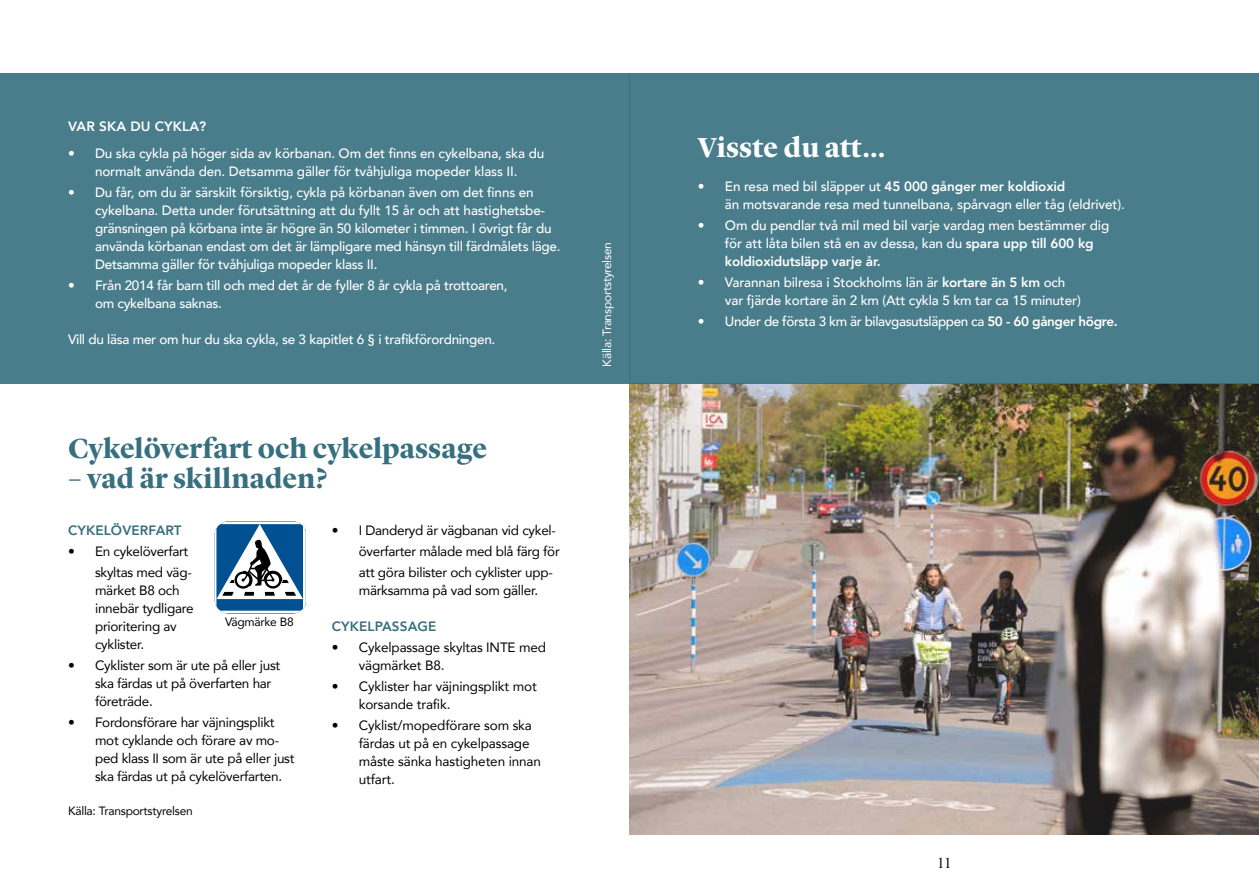
<style>
.page{position:relative;width:1259px;height:893px;background:#fff}
.page>*{position:absolute;margin:0;border:0;box-sizing:border-box;transform-origin:0 0}
.t1{font:700 28.5px "Lyon Display";letter-spacing:.005em;color:#366f7e}
.t2{font:700 28.5px "Lyon Display";letter-spacing:.01em;color:#fff}
.t3{font:15px "Times New Roman";color:#000}
.t4{font:500 13.5px/18px "Avenir";letter-spacing:-.01em;color:#fff}
.t5{font:13.5px/18px "Avenir";letter-spacing:-.02em;color:#000}
.t6{font:500 13.5px "Avenir";letter-spacing:-.03em;color:#fff}
.t7{font:800 13.5px "Avenir";letter-spacing:.01em;color:#366f7e}
.t8{font:800 13.5px "Avenir";letter-spacing:.01em;color:#fff}
.t9{font:12px "Avenir";letter-spacing:-.02em;color:#000}
.t10{font:12px "Avenir";letter-spacing:-.02em;color:#fff}
.s1{font-weight:800}
</style>
<div class="page">
<img style="left:630px;top:383px;width:629px;height:451px">
<div style="left:0;top:73px;width:629px;height:310px;background:#4a7d8b"></div>
<div style="left:629px;top:73px;width:630px;height:310px;background:#4a7d8b"></div>
<svg style="left:214px;top:521px;width:92px;height:92px"></svg>
<p class="t8" style="left:68px;top:115px;width:140px">VAR SKA DU CYKLA?</p>
<p class="t4" style="left:68px;top:144px;width:478px;text-align:center">• Du ska cykla på höger sida av körbanan. Om det finns en cykelbana, ska du normalt använda den. Detsamma gäller för tvåhjuliga mopeder klass II.</p>
<p class="t4" style="left:95px;top:183px;width:467px;text-indent:-27px">• Du får, om du är särskilt försiktig, cykla på körbanan även om det finns en cykelbana. Detta under förutsättning att du fyllt 15 år och att hastighetsbe&shy;gränsningen på körbana inte är högre än 50 kilometer i timmen. I övrigt får du använda körbanan endast om det är lämpligare med hänsyn till färdmålets läge.<br>Detsamma gäller för tvåhjuliga mopeder klass II.</p>
<p class="t4" style="left:95px;top:276px;width:414px;text-indent:-27px">• Från 2014 får barn till och med det år de fyller 8 år cykla på trottoaren, om cykelbana saknas.</p>
<p class="t4" style="left:68px;top:330px;width:429px">Vill du läsa mer om hur du ska cykla, se 3 kapitlet 6 § i trafikförordningen.</p>
<h1 class="t1" style="left:68px;top:427px;width:421px">Cykelöverfart och cykelpassage</h1>
<h1 class="t1" style="left:68px;top:457px;width:261px">– vad är skillnaden?</h1>
<p class="t7" style="left:68px;top:520px;width:115px">CYKELÖVERFART</p>
<p class="t5" style="left:68px;top:541px;width:125px;line-height:21px;text-align:right">• En cykelöverfart skyltas med väg-</p>
<p class="t5" style="left:95px;top:581px;width:100px">märket B8 och innebär tydligare prioritering av cyklister.</p>
<p class="t5" style="left:95px;top:656px;width:187px;text-indent:-27px">• Cyklister som är ute på eller just ska färdas ut på överfarten har företräde.</p>
<p class="t5" style="left:95px;top:713px;width:201px;text-indent:-27px">• Fordonsförare har väjningsplikt mot cyklande och förare av mo&shy;ped klass II som är ute på eller just ska färdas ut på cykelöverfarten.</p>
<p class="t5" style="left:359px;top:520px;width:202px;line-height:21px;text-indent:-27px">• I Danderyd är vägbanan vid cykel&shy;överfarter målade med blå färg för att göra bilister och cyklister upp-</p>
<p class="t5" style="left:359px;top:581px;width:181px">märksamma på vad som gäller.</p>
<p class="t9" style="left:225px;top:612px;width:70px">Vägmärke B8</p>
<p class="t7" style="left:332px;top:616px;width:106px">CYKELPASSAGE</p>
<p class="t5" style="left:359px;top:638px;width:189px;text-indent:-27px">• Cykelpassage skyltas INTE med vägmärket B8.</p>
<p class="t5" style="left:359px;top:677px;width:180px;text-indent:-27px">• Cyklister har väjningsplikt mot korsande trafik.</p>
<p class="t5" style="left:359px;top:716px;width:184px;text-indent:-27px">• Cyklist/mopedförare som ska färdas ut på en cykelpassage måste sänka hastigheten innan utfart.</p>
<p class="t9" style="left:68px;top:801px;width:126px">Källa: Transportstyrelsen</p>
<p class="t10" style="left:597px;top:367px;width:126px;rotate:-90deg">Källa: Transportstyrelsen</p>
<h1 class="t2" style="left:698px;top:126px;width:189px">Visste du att...</h1>
<p class="t4" style="left:725px;top:177px;width:401px;text-indent:-27px">• En resa med bil släpper ut <span class="s1">45 000 gånger mer koldioxid<br></span>än motsvarande resa med tunnelbana, spårvagn eller tåg (eldrivet).</p>
<p class="t4" style="left:725px;top:216px;width:386px;text-indent:-27px">• Om du pendlar två mil med bil varje vardag men bestämmer dig för att låta bilen stå en av dessa, kan du <span class="s1">spara upp till 600 kg koldioxidutsläpp varje år.</span></p>
<p class="t4" style="left:725px;top:273px;width:357px;text-indent:-27px">• Varannan bilresa i Stockholms län är <span class="s1">kortare än 5 km</span> och var fjärde kortare än 2 km (Att cykla 5 km tar ca 15 minuter)</p>
<p class="t6" style="left:698px;top:310px;width:421px">• Under de första 3 km är bilavgasutsläppen ca <span class="s1">50 - 60 gånger högre.</span></p>
<p class="t3" style="left:937px;top:852px;width:16px">11</p>
</div>
